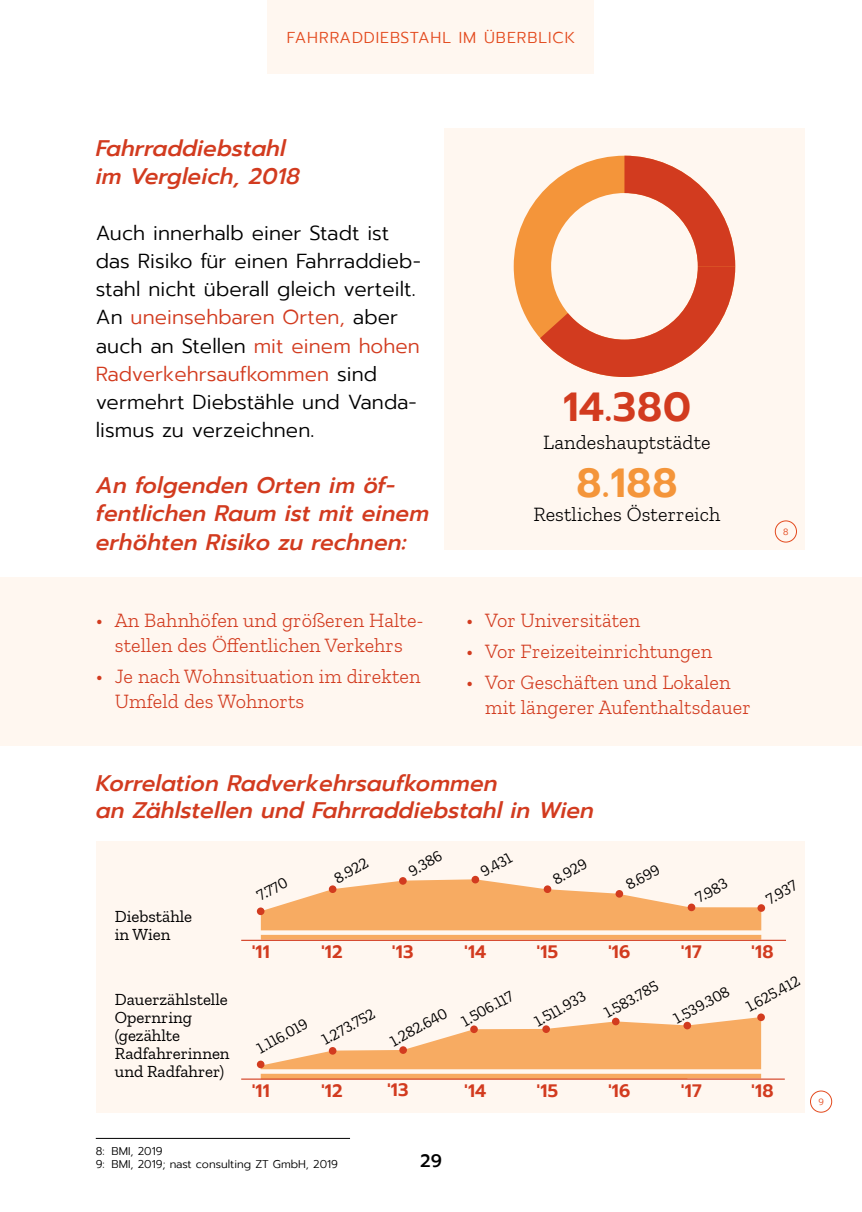
<style>
.page{position:relative;width:862px;height:1212px;background:#fff}
.page>*{position:absolute;margin:0;border:0;box-sizing:border-box;transform-origin:0 0}
.t1{font:600 40.5px "Prompt";color:#d23b1f}
.t2{font:600 40.5px "Prompt";color:#f4953a}
.t3{font:italic 500 22.5px/28.1px "Prompt";letter-spacing:.005em;color:#d23b1f}
.t4{font:300 20.25px/28.1px "Prompt";letter-spacing:.005em;color:#000}
.t5{font:300 20.25px/24.8px "Zilla Slab";letter-spacing:.005em;color:#d23b1f}
.t6{font:300 20.25px "Zilla Slab";letter-spacing:.005em;color:#000}
.t7{font:600 18px "Prompt";letter-spacing:.02em;color:#d23b1f}
.t8{font:500 18px "Prompt";color:#000}
.t9{font:16.88px/18px "Zilla Slab";color:#000}
.t10{font:15.75px "Zilla Slab";color:#000}
.t11{font:300 15.75px "Prompt";letter-spacing:.06em;color:#e34a1e}
.t12{font:300 11.25px/13.5px "Prompt";color:#000}
.t13{font:300 9px "Prompt";color:#e34a1e}
.s1{color:#d23b1f}
</style>
<div class="page">
<div style="left:96px;top:841px;width:708px;height:271px;background:#fff7f0"></div>
<div style="left:444px;top:128px;width:360px;height:421px;background:#fff7f0"></div>
<div style="left:0;top:577px;width:861px;height:169px;background:#fff7f0"></div>
<div style="left:267px;top:0;width:327px;height:74px;background:#fff7f0"></div>
<svg style="left:513px;top:195px;width:27px;height:143px;fill:#f4953a"></svg>
<hr style="left:96px;top:1138px;width:254px;height:1px;background:#000">
<svg style="left:540px;top:156px;width:194px;height:221px"></svg>
<div style="left:774px;top:521px;width:22px;height:21px;border:1px solid #e34a1e;border-radius:50%"></div>
<div style="left:809px;top:1091px;width:22px;height:21px;border:1px solid #e34a1e;border-radius:50%"></div>
<svg style="left:260px;top:1017px;width:500px;height:61px"></svg>
<div style="left:257px;top:1060px;width:7px;height:8px;background:#d23b1f;border-radius:50%"></div>
<svg style="left:261px;top:879px;width:499px;height:61px"></svg>
<div style="left:257px;top:907px;width:7px;height:8px;background:#d23b1f;border-radius:50%"></div>
<div style="left:328px;top:1047px;width:8px;height:8px;background:#d23b1f;border-radius:50%"></div>
<div style="left:328px;top:885px;width:8px;height:8px;background:#d23b1f;border-radius:50%"></div>
<div style="left:399px;top:1046px;width:8px;height:8px;background:#d23b1f;border-radius:50%"></div>
<div style="left:542px;top:1025px;width:7px;height:8px;background:#d23b1f;border-radius:50%"></div>
<div style="left:611px;top:1018px;width:8px;height:7px;background:#d23b1f;border-radius:50%"></div>
<div style="left:683px;top:1022px;width:7px;height:7px;background:#d23b1f;border-radius:50%"></div>
<svg style="left:756px;top:1013px;width:8px;height:8px"></svg>
<div style="left:399px;top:877px;width:7px;height:8px;background:#d23b1f;border-radius:50%"></div>
<div style="left:470px;top:1025px;width:7px;height:8px;background:#d23b1f;border-radius:50%"></div>
<div style="left:471px;top:876px;width:8px;height:7px;background:#d23b1f;border-radius:50%"></div>
<div style="left:543px;top:885px;width:8px;height:8px;background:#d23b1f;border-radius:50%"></div>
<div style="left:615px;top:890px;width:7px;height:8px;background:#d23b1f;border-radius:50%"></div>
<div style="left:687px;top:903px;width:8px;height:8px;background:#d23b1f;border-radius:50%"></div>
<div style="left:757px;top:904px;width:7px;height:8px;background:#d23b1f;border-radius:50%"></div>
<hr style="left:241px;top:1078px;width:543px;height:2px;background:#d23b1f">
<hr style="left:241px;top:940px;width:544px;height:1px;background:#d23b1f">
<p class="t11" style="left:287px;top:26px;width:289px">FAHRRADDIEBSTAHL IM ÜBERBLICK</p>
<h3 class="t3" style="left:96px;top:134px;width:205px">Fahrraddiebstahl im Vergleich, 2018</h3>
<p class="t4" style="left:96px;top:219px;width:326px">Auch innerhalb einer Stadt ist das Risiko für einen Fahrraddieb&shy;stahl nicht überall gleich verteilt.<br>An <span class="s1">uneinsehbaren Orten,</span> aber auch an Stellen <span class="s1">mit einem hohen<br>Radverkehrsaufkommen</span> sind vermehrt Diebstähle und Vanda&shy;lismus zu verzeichnen.</p>
<h3 class="t3" style="left:96px;top:471px;width:334px">An folgenden Orten im öf&shy;fentlichen Raum ist mit einem erhöhten Risiko zu rechnen:</h3>
<p class="t1" style="left:562px;top:377px;width:129px">14.380</p>
<p class="t6" style="left:543px;top:431px;width:169px">Landeshauptstädte</p>
<p class="t2" style="left:576px;top:453px;width:102px">8.188</p>
<p class="t6" style="left:533px;top:503px;width:188px">Restliches Österreich</p>
<p class="t13" style="left:782px;top:525px;width:7px">8</p>
<p class="t5" style="left:96px;top:608px;width:327px;text-align:center">• An Bahnhöfen und größeren Halte&shy;stellen des Öffentlichen Verkehrs</p>
<p class="t5" style="left:115px;top:664px;width:307px;text-indent:-19px">• Je nach Wohnsituation im direkten<br>Umfeld des Wohnorts</p>
<p class="t5" style="left:466px;top:608px;width:176px">• Vor Universitäten</p>
<p class="t5" style="left:466px;top:639px;width:247px">• Vor Freizeiteinrichtungen</p>
<p class="t5" style="left:485px;top:670px;width:267px;text-indent:-19px">• Vor Geschäften und Lokalen mit längerer Aufenthaltsdauer</p>
<h3 class="t3" style="left:96px;top:770px;width:499px;line-height:27px">Korrelation Radverkehrsaufkommen<br>an Zählstellen und Fahrraddiebstahl in Wien</h3>
<h4 class="t9" style="left:115px;top:907px;width:79px">Diebstähle in Wien</h4>
<p class="t10" style="left:254px;top:889px;width:34px;rotate:-29deg">7.770</p>
<p class="t7" style="left:252px;top:939px;width:19px">'11</p>
<p class="t10" style="left:331px;top:871px;width:38px;rotate:-29deg">8.922</p>
<p class="t10" style="left:405px;top:864px;width:37px;rotate:-29deg">9.386</p>
<p class="t10" style="left:477px;top:865px;width:35px;rotate:-29deg">9.431</p>
<p class="t7" style="left:321px;top:939px;width:23px">'12</p>
<p class="t7" style="left:392px;top:939px;width:23px">'13</p>
<p class="t7" style="left:464px;top:939px;width:23px">'14</p>
<p class="t10" style="left:549px;top:873px;width:38px;rotate:-29deg">8.929</p>
<p class="t10" style="left:622px;top:878px;width:38px;rotate:-29deg">8.699</p>
<p class="t7" style="left:536px;top:939px;width:23px">'15</p>
<p class="t7" style="left:608px;top:939px;width:23px">'16</p>
<p class="t10" style="left:692px;top:891px;width:36px;rotate:-29deg">7.983</p>
<p class="t10" style="left:762px;top:892px;width:35px;rotate:-29deg">7.937</p>
<p class="t7" style="left:680px;top:939px;width:22px">'17</p>
<p class="t7" style="left:751px;top:939px;width:23px">'18</p>
<h4 class="t9" style="left:115px;top:991px;width:116px">Dauerzählstelle<br>Opernring (gezählte<br>Radfahrerinnen und Radfahrer)</h4>
<p class="t10" style="left:254px;top:1041px;width:57px;rotate:-29deg">1.116.019</p>
<p class="t7" style="left:252px;top:1077px;width:19px">'11</p>
<p class="t10" style="left:318px;top:1033px;width:60px;rotate:-29deg">1.273.752</p>
<p class="t10" style="left:387px;top:1034px;width:64px;rotate:-29deg">1.282.640</p>
<p class="t7" style="left:321px;top:1077px;width:23px">'12</p>
<p class="t7" style="left:387px;top:1077px;width:23px">'13</p>
<p class="t10" style="left:458px;top:1014px;width:58px;rotate:-29deg">1.506.117</p>
<p class="t7" style="left:464px;top:1077px;width:23px">'14</p>
<p class="t10" style="left:531px;top:1015px;width:58px;rotate:-29deg">1.511.933</p>
<p class="t10" style="left:600px;top:1006px;width:61px;rotate:-29deg">1.583.785</p>
<p class="t10" style="left:670px;top:1012px;width:63px;rotate:-29deg">1.539.308</p>
<p class="t10" style="left:742px;top:1000px;width:60px;rotate:-29deg">1.625.412</p>
<p class="t7" style="left:536px;top:1077px;width:23px">'15</p>
<p class="t7" style="left:608px;top:1077px;width:23px">'16</p>
<p class="t7" style="left:680px;top:1077px;width:22px">'17</p>
<p class="t7" style="left:751px;top:1077px;width:23px">'18</p>
<p class="t12" style="left:96px;top:1144px;width:243px">8: BMI, 2019<br>9: BMI, 2019; nast consulting ZT GmbH, 2019</p>
<p class="t8" style="left:420px;top:1148px;width:23px">29</p>
<h3 class="t13" style="left:817px;top:1095px;width:7px">9</h3>
</div>
